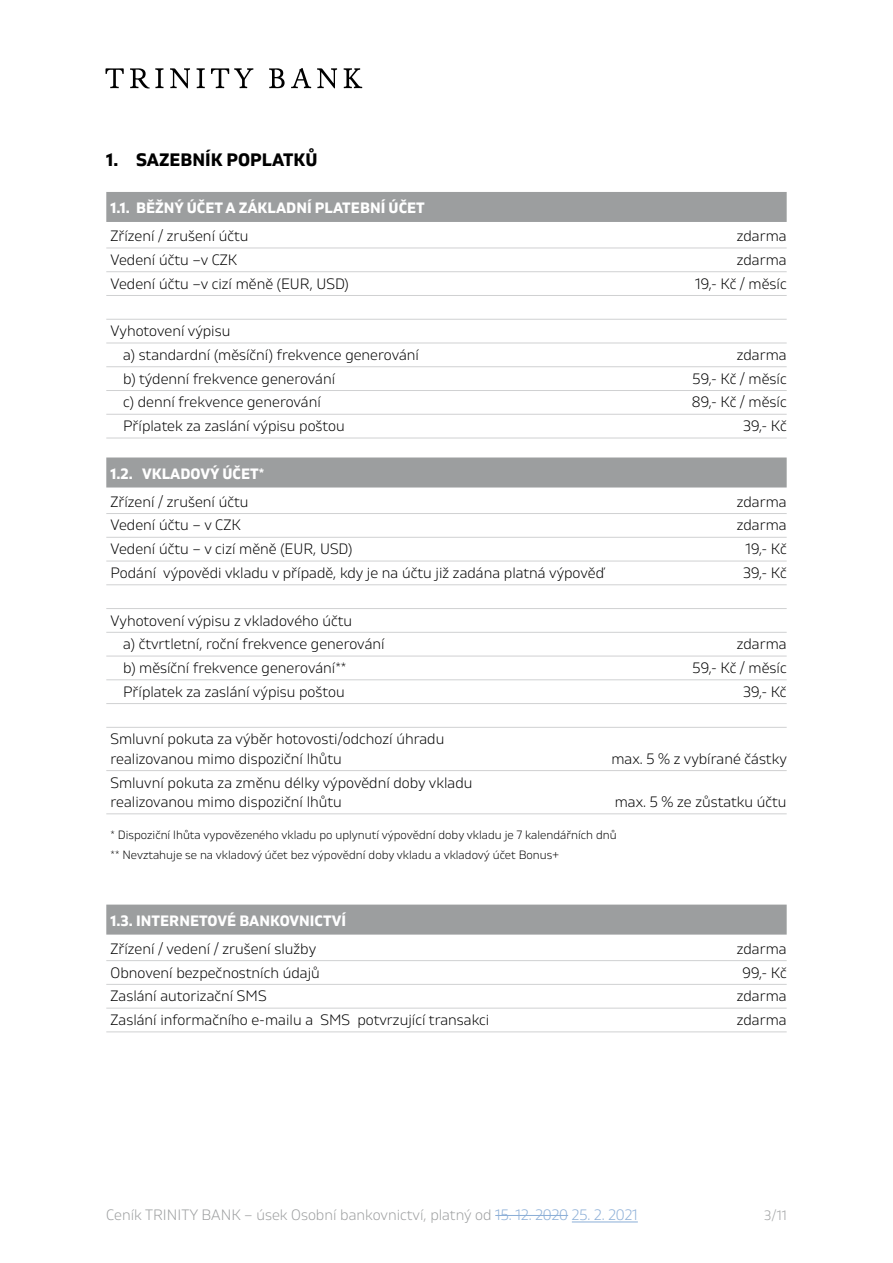
<style>
.page{position:relative;width:893px;height:1263px;background:#fff}
.page>*{position:absolute;margin:0;border:0;box-sizing:border-box;transform-origin:0 0}
.t1{font:700 18px "Gilam";color:#000}
.t2{font:300 15px/23.7px "Gilam";color:#000}
.t3{font:700 15px "Gilam";color:#fff}
.t4{font:300 15px "Gilam";color:#9c9e9f}
.t5{font:300 13.5px "Gilam";color:#9c9e9f}
.t6{font:300 12px/19.5px "Gilam";color:#000}
.s1{color:#8baed7}
</style>
<div class="page">
<hr style="left:572px;top:1221px;width:66px;height:1px;background:#8baed7">
<hr style="left:495px;top:1215px;width:73px;height:1px;background:#8baed7">
<svg style="left:269px;top:68px;width:93px;height:20px"></svg>
<svg style="left:106px;top:68px;width:147px;height:20px"></svg>
<div style="left:106px;top:192px;width:681px;height:30px;background:#9c9e9f"></div>
<hr style="left:106px;top:248px;width:681px;height:1px;background:#d0d1d2">
<hr style="left:106px;top:271px;width:681px;height:1px;background:#d0d1d2">
<hr style="left:106px;top:295px;width:681px;height:1px;background:#d0d1d2">
<hr style="left:106px;top:319px;width:681px;height:1px;background:#d0d1d2">
<hr style="left:106px;top:343px;width:681px;height:1px;background:#d0d1d2">
<hr style="left:106px;top:366px;width:681px;height:1px;background:#d0d1d2">
<hr style="left:106px;top:390px;width:681px;height:1px;background:#d0d1d2">
<hr style="left:106px;top:414px;width:681px;height:1px;background:#d0d1d2">
<hr style="left:106px;top:438px;width:681px;height:1px;background:#d0d1d2">
<div style="left:106px;top:457px;width:681px;height:30px;background:#9c9e9f"></div>
<hr style="left:106px;top:513px;width:681px;height:1px;background:#d0d1d2">
<hr style="left:106px;top:537px;width:681px;height:1px;background:#d0d1d2">
<hr style="left:106px;top:561px;width:681px;height:1px;background:#d0d1d2">
<hr style="left:106px;top:584px;width:681px;height:1px;background:#d0d1d2">
<hr style="left:106px;top:608px;width:681px;height:1px;background:#d0d1d2">
<hr style="left:106px;top:632px;width:681px;height:1px;background:#d0d1d2">
<hr style="left:106px;top:656px;width:681px;height:1px;background:#d0d1d2">
<hr style="left:106px;top:679px;width:681px;height:1px;background:#d0d1d2">
<hr style="left:106px;top:703px;width:681px;height:1px;background:#d0d1d2">
<hr style="left:106px;top:727px;width:681px;height:1px;background:#d0d1d2">
<hr style="left:106px;top:770px;width:681px;height:1px;background:#d0d1d2">
<hr style="left:106px;top:813px;width:681px;height:1px;background:#d0d1d2">
<div style="left:106px;top:904px;width:681px;height:30px;background:#9c9e9f"></div>
<hr style="left:106px;top:960px;width:681px;height:1px;background:#d0d1d2">
<hr style="left:106px;top:984px;width:681px;height:1px;background:#d0d1d2">
<hr style="left:106px;top:1008px;width:681px;height:1px;background:#d0d1d2">
<hr style="left:106px;top:1031px;width:681px;height:1px;background:#d0d1d2">
<p class="t1" style="left:106px;top:146px;width:213px">1. SAZEBNÍK POPLATKŮ</p>
<p class="t3" style="left:111px;top:197px;width:316px">1.1. BĚŽNÝ ÚČET A ZÁKLADNÍ PLATEBNÍ ÚČET</p>
<p class="t2" style="left:111px;top:223px;width:140px">Zřízení / zrušení účtu</p>
<p class="t2" style="left:737px;top:223px;width:51px">zdarma</p>
<p class="t2" style="left:111px;top:247px;width:128px">Vedení účtu –v CZK</p>
<p class="t2" style="left:737px;top:247px;width:51px">zdarma</p>
<p class="t2" style="left:111px;top:271px;width:240px">Vedení účtu –v cizí měně (EUR, USD)</p>
<p class="t2" style="left:695px;top:271px;width:93px">19,- Kč / měsíc</p>
<p class="t2" style="left:123px;top:318px;width:297px;text-indent:-13px">Vyhotovení výpisu<br>a) standardní (měsíční) frekvence generování</p>
<p class="t2" style="left:737px;top:342px;width:51px">zdarma</p>
<p class="t2" style="left:123px;top:366px;width:213px">b) týdenní frekvence generování</p>
<p class="t2" style="left:693px;top:366px;width:96px">59,- Kč / měsíc</p>
<p class="t2" style="left:123px;top:390px;width:199px">c) denní frekvence generování</p>
<p class="t2" style="left:692px;top:390px;width:96px">89,- Kč / měsíc</p>
<p class="t2" style="left:123px;top:413px;width:223px">Příplatek za zaslání výpisu poštou</p>
<p class="t2" style="left:743px;top:413px;width:45px">39,- Kč</p>
<p class="t3" style="left:111px;top:462px;width:155px">1.2. VKLADOVÝ ÚČET*</p>
<p class="t2" style="left:111px;top:489px;width:139px">Zřízení / zrušení účtu</p>
<p class="t2" style="left:737px;top:489px;width:51px">zdarma</p>
<p class="t2" style="left:111px;top:513px;width:132px">Vedení účtu – v CZK</p>
<p class="t2" style="left:737px;top:513px;width:51px">zdarma</p>
<p class="t2" style="left:111px;top:536px;width:243px">Vedení účtu – v cizí měně (EUR, USD)</p>
<p class="t2" style="left:745px;top:536px;width:43px">19,- Kč</p>
<p class="t2" style="left:111px;top:560px;width:495px">Podání výpovědi vkladu v případě, kdy je na účtu již zadána platná výpověď</p>
<p class="t2" style="left:743px;top:560px;width:45px">39,- Kč</p>
<p class="t2" style="left:123px;top:608px;width:263px;text-indent:-13px">Vyhotovení výpisu z vkladového účtu<br>a) čtvrtletní, roční frekvence generování</p>
<p class="t2" style="left:737px;top:631px;width:51px">zdarma</p>
<p class="t2" style="left:123px;top:655px;width:225px">b) měsíční frekvence generování**</p>
<p class="t2" style="left:693px;top:655px;width:96px">59,- Kč / měsíc</p>
<p class="t2" style="left:123px;top:679px;width:223px">Příplatek za zaslání výpisu poštou</p>
<p class="t2" style="left:743px;top:679px;width:45px">39,- Kč</p>
<p class="t2" style="left:111px;top:728px;width:335px;line-height:19.5px">Smluvní pokuta za výběr hotovosti/odchozí úhradu realizovanou mimo dispoziční lhůtu</p>
<p class="t2" style="left:611px;top:746px;width:177px">max. 5 % z vybírané částky</p>
<p class="t2" style="left:111px;top:772px;width:364px;line-height:19.5px">Smluvní pokuta za změnu délky výpovědní doby vkladu realizovanou mimo dispoziční lhůtu</p>
<p class="t2" style="left:615px;top:789px;width:173px">max. 5 % ze zůstatku účtu</p>
<p class="t6" style="left:111px;top:825px;width:508px">* Dispoziční lhůta vypovězeného vkladu po uplynutí výpovědní doby vkladu je 7 kalendářních dnů ** Nevztahuje se na vkladový účet bez výpovědní doby vkladu a vkladový účet Bonus+</p>
<p class="t3" style="left:111px;top:909px;width:237px">1.3. INTERNETOVÉ BANKOVNICTVÍ</p>
<p class="t2" style="left:111px;top:936px;width:207px">Zřízení / vedení / zrušení služby</p>
<p class="t2" style="left:737px;top:936px;width:51px">zdarma</p>
<p class="t2" style="left:111px;top:960px;width:211px">Obnovení bezpečnostních údajů</p>
<p class="t2" style="left:742px;top:960px;width:46px">99,- Kč</p>
<p class="t2" style="left:111px;top:983px;width:157px">Zaslání autorizační SMS</p>
<p class="t2" style="left:737px;top:983px;width:51px">zdarma</p>
<p class="t2" style="left:111px;top:1007px;width:380px">Zaslání informačního e-mailu a SMS potvrzující transakci</p>
<p class="t2" style="left:737px;top:1007px;width:51px">zdarma</p>
<p class="t4" style="left:106px;top:1204px;width:533px">Ceník TRINITY BANK – úsek Osobní bankovnictví, platný od <span class="s1">15. 12. 2020 25. 2. 2021</span></p>
<p class="t5" style="left:764px;top:1206px;width:24px">3/11</p>
</div>
